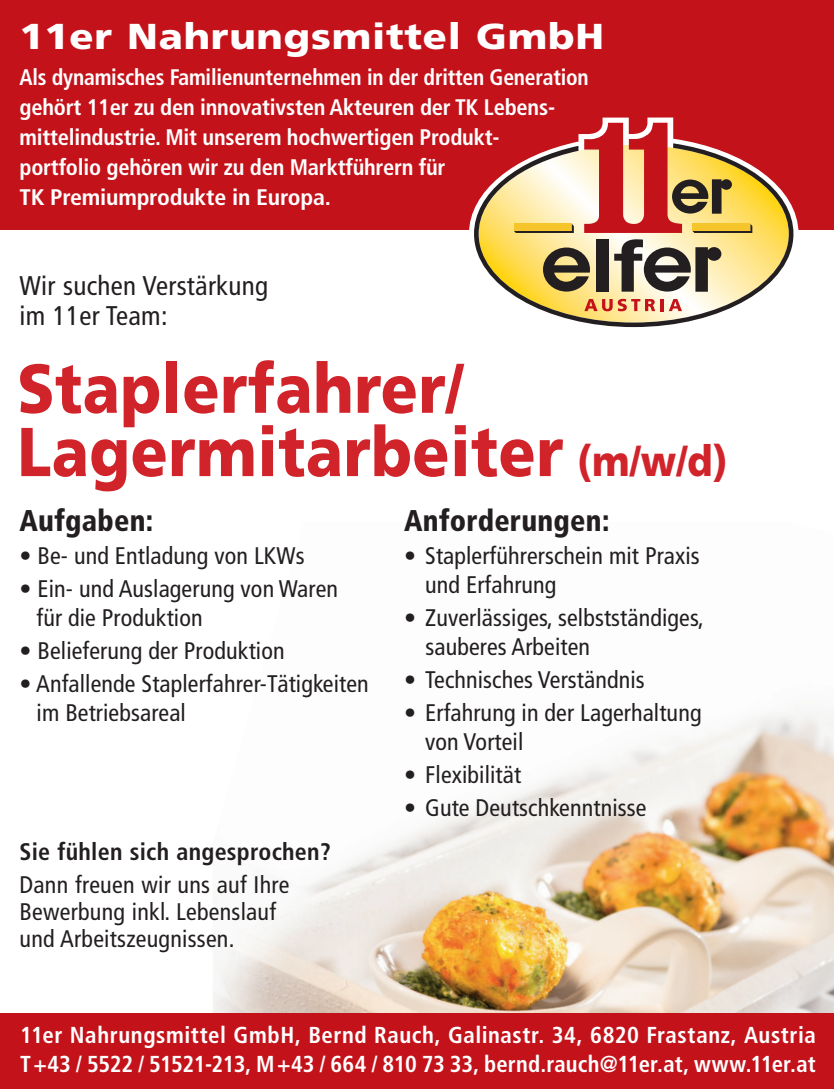
<style>
.page{position:relative;width:834px;height:1089px;background:#fff}
.page>*{position:absolute;margin:0;border:0;box-sizing:border-box;transform-origin:0 0}
.t1{font:900 69px "Frutiger LT Pro";letter-spacing:.01em;color:#d1232a;scale:.88 1}
.t2{font:900 36px "Frutiger LT Pro";letter-spacing:.02em;color:#fff;scale:1.1 1}
.t3{font:900 condensed 30px "Frutiger LT Pro";letter-spacing:.01em;color:#231f20;scale:.95 1}
.t4{font:condensed 27px "Frutiger LT Pro";letter-spacing:.01em;color:#231f20}
.t5{font:condensed 24px/28.8px "Frutiger LT Pro";letter-spacing:.005em;color:#231f20}
.t6{font:700 condensed 24px "Frutiger LT Pro";letter-spacing:.01em;color:#231f20}
.t7{font:700 condensed 23.1px "Frutiger LT Pro";color:#fff}
.t8{font:700 condensed 23.1px "Frutiger LT Pro";letter-spacing:.02em;color:#fff}
.t9{font:700 condensed 22.5px "Frutiger LT Pro";letter-spacing:-.01em;color:#fff}
.t10{font:700 condensed 22.5px "Frutiger LT Pro";letter-spacing:-.01em;color:#fff;scale:.96 1}
.t11{font:700 condensed 22.5px "Frutiger LT Pro";letter-spacing:-.01em;color:#fff;scale:1.06 1}
.s1{font-size:42.6px}
</style>
<div class="page">
<img style="left:213px;top:712px;width:620px;height:301px">
<div style="left:0;top:1013px;width:833px;height:76px;background:#c4121a"></div>
<div style="left:0;top:0;width:833px;height:229px;background:#c4121a"></div>
<svg style="left:469px;top:117px;width:329px;height:211px"></svg>
<svg style="left:474px;top:143px;width:319px;height:184px"></svg>
<svg style="left:514px;top:224px;width:59px;height:9px"></svg>
<svg style="left:584px;top:123px;width:168px;height:110px"></svg>
<p class="t2" style="left:20px;top:14px;width:532px">11er Nahrungsmittel GmbH</p>
<p class="t10" style="left:20px;top:63px;width:594px">Als dynamisches Familienunternehmen in der dritten Generation</p>
<p class="t9" style="left:20px;top:93px;width:537px">gehört 11er zu den innovativsten Akteuren der TK Lebens-</p>
<p class="t9" style="left:20px;top:123px;width:481px">mittelindustrie. Mit unserem hochwertigen Produkt-</p>
<p class="t9" style="left:20px;top:153px;width:427px">portfolio gehören wir zu den Marktführern für</p>
<p class="t11" style="left:20px;top:183px;width:295px">TK Premiumprodukte in Europa.</p>
<p class="t4" style="left:20px;top:270px;width:250px">Wir suchen Verstärkung</p>
<p class="t4" style="left:20px;top:300px;width:149px">im 11er Team:</p>
<p class="t1" style="left:17px;top:347px;width:508px">Staplerfahrer/</p>
<p class="t1" style="left:17px;top:410px;width:808px">Lagermitarbeiter <span class="s1">(m/w/d)</span></p>
<p class="t3" style="left:20px;top:503px;width:142px">Aufgaben:</p>
<p class="t5" style="left:20px;top:541px;width:286px">• Be- und Entladung von LKWs</p>
<p class="t5" style="left:20px;top:574px;width:320px">• Ein- und Auslagerung von Waren</p>
<p class="t5" style="left:37px;top:603px;width:167px">für die Produktion</p>
<p class="t5" style="left:20px;top:636px;width:266px">• Belieferung der Produktion</p>
<p class="t5" style="left:20px;top:669px;width:350px">• Anfallende Staplerfahrer-Tätigkeiten</p>
<p class="t5" style="left:37px;top:698px;width:151px">im Betriebsareal</p>
<p class="t3" style="left:404px;top:503px;width:217px">Anforderungen:</p>
<p class="t5" style="left:425px;top:541px;width:276px;text-indent:-21px">• Staplerführerschein mit Praxis und Erfahrung</p>
<p class="t5" style="left:404px;top:603px;width:301px">• Zuverlässiges, selbstständiges,</p>
<p class="t5" style="left:425px;top:632px;width:166px">sauberes Arbeiten</p>
<p class="t5" style="left:404px;top:665px;width:242px">• Technisches Verständnis</p>
<p class="t5" style="left:425px;top:698px;width:278px;text-indent:-21px">• Erfahrung in der Lagerhaltung von Vorteil</p>
<p class="t5" style="left:404px;top:760px;width:118px">• Flexibilität</p>
<p class="t5" style="left:404px;top:793px;width:244px">• Gute Deutschkenntnisse</p>
<p class="t6" style="left:20px;top:837px;width:313px">Sie fühlen sich angesprochen?</p>
<p class="t5" style="left:20px;top:871px;width:271px;line-height:27px">Dann freuen wir uns auf Ihre<br>Bewerbung inkl. Lebenslauf</p>
<p class="t5" style="left:20px;top:924px;width:216px">und Arbeitszeugnissen.</p>
<p class="t8" style="left:20px;top:1021px;width:797px">11er Nahrungsmittel GmbH, Bernd Rauch, Galinastr. 34, 6820 Frastanz, Austria</p>
<p class="t7" style="left:20px;top:1050px;width:797px">T+43 / 5522 / 51521-213, M+43 / 664 / 810 73 33, bernd.rauch@11er.at, www.11er.at</p>
</div>
